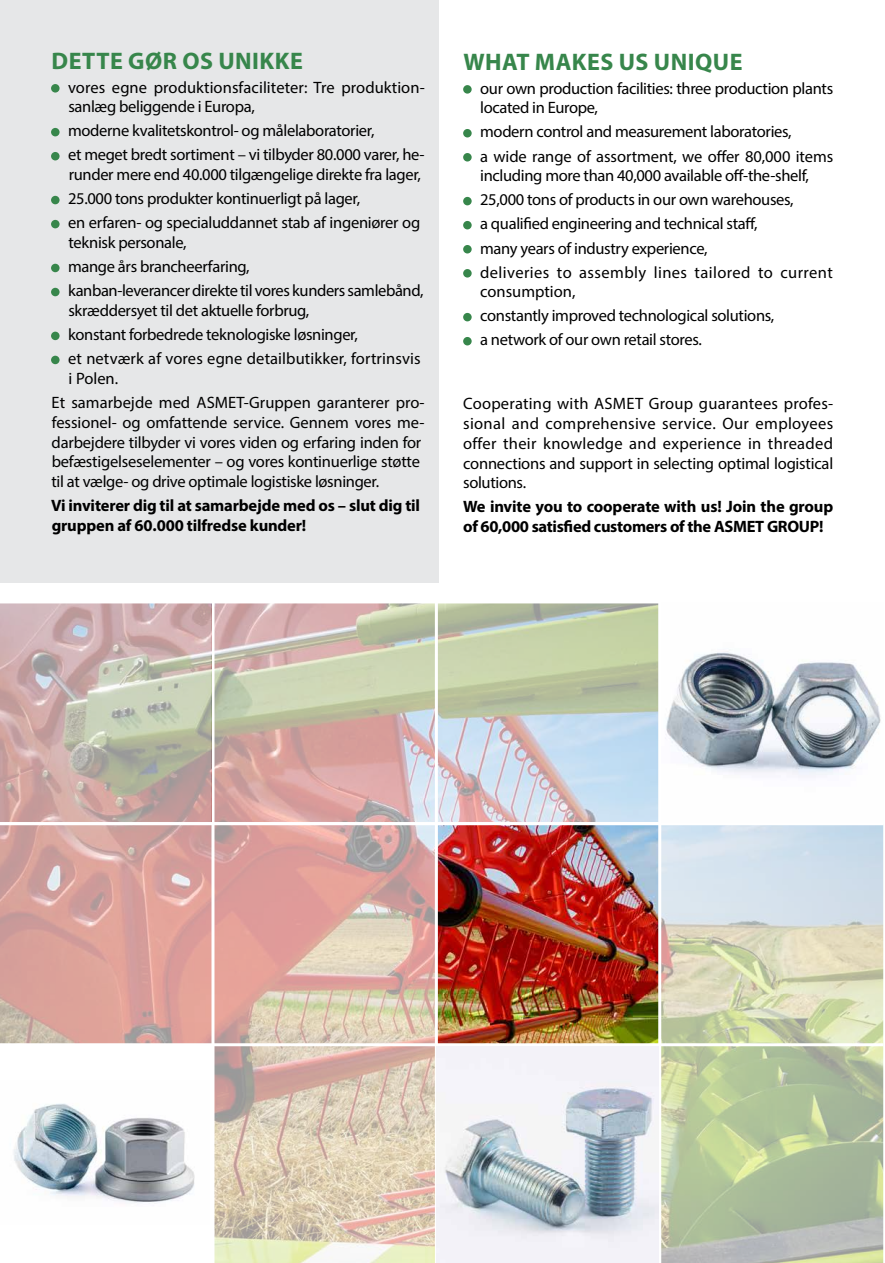
<style>
.page{position:relative;width:885px;height:1263px;background:#fff}
.page>*{position:absolute;margin:0;border:0;box-sizing:border-box;transform-origin:0 0}
.t1{font:700 24px "Myriad Pro";letter-spacing:.02em;color:#37864b}
.t2{font:16.5px/24px "Myriad Pro";letter-spacing:-.02em;color:#000}
.t3{font:700 16.5px/19.8px "Myriad Pro";letter-spacing:-.01em;color:#000}
.t4{font:16.5px/19.8px "Myriad Pro";letter-spacing:.005em;color:#000}
.t5{font:16.5px/24px "Myriad Pro";color:#000}
</style>
<div class="page">
<img style="left:210px;top:603px;width:448px;height:440px">
<img style="left:14px;top:1103px;width:181px;height:100px">
<div style="left:0;top:0;width:438px;height:583px;background:#e6e7e8"></div>
<div style="left:463px;top:85px;width:8px;height:9px;background:#37864b;border-radius:50%"></div>
<div style="left:463px;top:129px;width:8px;height:8px;background:#37864b;border-radius:50%"></div>
<div style="left:463px;top:153px;width:8px;height:9px;background:#37864b;border-radius:50%"></div>
<div style="left:463px;top:197px;width:8px;height:8px;background:#37864b;border-radius:50%"></div>
<div style="left:463px;top:221px;width:8px;height:8px;background:#37864b;border-radius:50%"></div>
<div style="left:463px;top:245px;width:8px;height:8px;background:#37864b;border-radius:50%"></div>
<div style="left:463px;top:269px;width:8px;height:9px;background:#37864b;border-radius:50%"></div>
<div style="left:463px;top:313px;width:8px;height:8px;background:#37864b;border-radius:50%"></div>
<div style="left:463px;top:337px;width:8px;height:8px;background:#37864b;border-radius:50%"></div>
<div style="left:51px;top:84px;width:9px;height:9px;background:#37864b;border-radius:50%"></div>
<div style="left:51px;top:128px;width:9px;height:8px;background:#37864b;border-radius:50%"></div>
<div style="left:51px;top:152px;width:9px;height:8px;background:#37864b;border-radius:50%"></div>
<div style="left:51px;top:196px;width:9px;height:8px;background:#37864b;border-radius:50%"></div>
<div style="left:51px;top:220px;width:9px;height:8px;background:#37864b;border-radius:50%"></div>
<div style="left:51px;top:264px;width:9px;height:8px;background:#37864b;border-radius:50%"></div>
<div style="left:51px;top:288px;width:9px;height:8px;background:#37864b;border-radius:50%"></div>
<div style="left:51px;top:332px;width:9px;height:8px;background:#37864b;border-radius:50%"></div>
<div style="left:51px;top:356px;width:9px;height:8px;background:#37864b;border-radius:50%"></div>
<svg style="left:214px;top:603px;width:221px;height:219px;background:#cfb9ad"></svg>
<svg style="left:0;top:603px;width:210px;height:219px;background:#c6b2ab"></svg>
<svg style="left:438px;top:603px;width:220px;height:219px;background:#c5cdc3"></svg>
<svg style="left:214px;top:825px;width:221px;height:218px;background:#dbb1a6"></svg>
<svg style="left:0;top:825px;width:211px;height:218px;background:#d8a39d"></svg>
<svg style="left:214px;top:1046px;width:221px;height:217px;background:#dbcab5"></svg>
<hr style="left:211px;top:602px;width:3px;height:661px;background:#fff">
<hr style="left:435px;top:602px;width:3px;height:661px;background:#fff">
<img style="left:666px;top:651px;width:215px;height:126px">
<svg style="left:661px;top:825px;width:222px;height:219px;background:#d5dbcf"></svg>
<svg style="left:658px;top:1046px;width:225px;height:217px;background:#b5c3a1"></svg>
<hr style="left:0;top:822px;width:883px;height:3px;background:#fff">
<img style="left:436px;top:1046px;width:222px;height:217px">
<h1 class="t1" style="left:52px;top:45px;width:253px">DETTE GØR OS UNIKKE</h1>
<p class="t4" style="left:68px;top:77px;width:358px">vores egne produktionsfaciliteter: Tre produktion&shy;sanlæg beliggende i Europa,</p>
<p class="t2" style="left:68px;top:119px;width:358px">moderne kvalitetskontrol- og målelaboratorier,<br>et meget bredt sortiment – vi tilbyder 80.000 varer, he-</p>
<p class="t2" style="left:68px;top:162px;width:354px">runder mere end 40.000 tilgængelige direkte fra lager,<br>25.000 tons produkter kontinuerligt på lager,<br>en erfaren- og specialuddannet stab af ingeniører og</p>
<p class="t2" style="left:68px;top:230px;width:357px">teknisk personale,<br>mange års brancheerfaring,<br>kanban-leverancer direkte til vores kunders samlebånd,</p>
<p class="t2" style="left:68px;top:298px;width:354px">skræddersyet til det aktuelle forbrug,<br>konstant forbedrede teknologiske løsninger,<br>et netværk af vores egne detailbutikker, fortrinsvis</p>
<p class="t5" style="left:52px;top:366px;width:374px;text-indent:17px">i Polen.<br>Et samarbejde med ASMET-Gruppen garanterer pro-</p>
<p class="t2" style="left:51px;top:412px;width:374px;line-height:19.8px">fessionel- og omfattende service. Gennem vores me&shy;darbejdere tilbyder vi vores viden og erfaring inden for befæstigelseselementer – og vores kontinuerlige støtte til at vælge- og drive optimale logistiske løsninger.</p>
<p class="t3" style="left:51px;top:495px;width:370px">Vi inviterer dig til at samarbejde med os – slut dig til gruppen af 60.000 tilfredse kunder!</p>
<h1 class="t1" style="left:463px;top:46px;width:280px">WHAT MAKES US UNIQUE</h1>
<p class="t2" style="left:480px;top:78px;width:354px;line-height:19.8px">our own production facilities: three production plants located in Europe,</p>
<p class="t2" style="left:480px;top:120px;width:354px">modern control and measurement laboratories,<br>a wide range of assortment, we offer 80,000 items</p>
<p class="t2" style="left:480px;top:164px;width:354px">including more than 40,000 available off-the-shelf, 25,000 tons of products in our own warehouses,<br>a qualified engineering and technical staff,<br>many years of industry experience,<br>deliveries to assembly lines tailored to current</p>
<p class="t2" style="left:480px;top:280px;width:295px">consumption,<br>constantly improved technological solutions, a network of our own retail stores.</p>
<p class="t2" style="left:463px;top:393px;width:371px;line-height:19.8px;text-align:justify">Cooperating with ASMET Group guarantees profes&shy;sional and comprehensive service. Our employees offer their knowledge and experience in threaded connections and support in selecting optimal logistical solutions.</p>
<p class="t3" style="left:463px;top:496px;width:371px">We invite you to cooperate with us! Join the group of 60,000 satisfied customers of the ASMET GROUP!</p>
</div>
